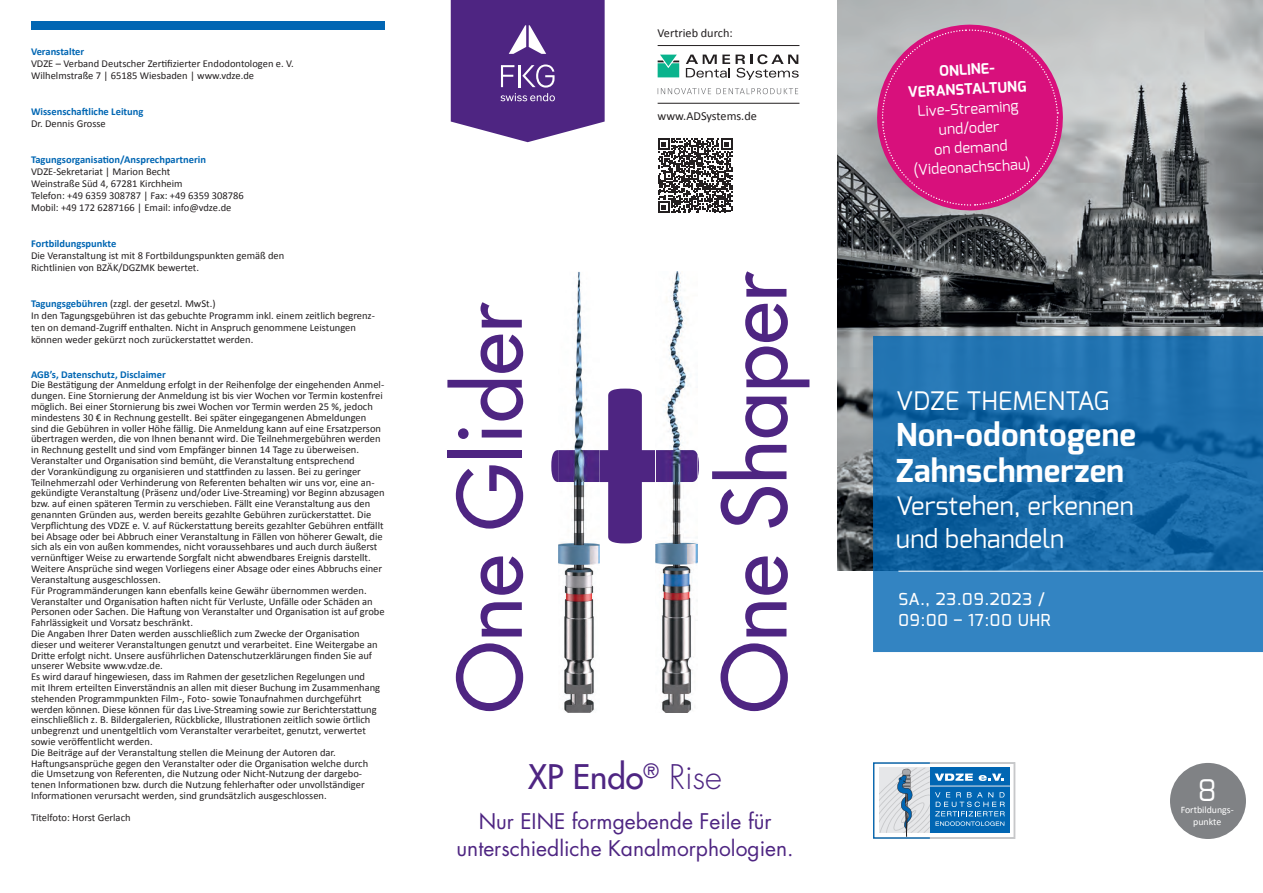
<style>
.page{position:relative;width:1263px;height:893px;background:#fff}
.page>*{position:absolute;margin:0;border:0;box-sizing:border-box;transform-origin:0 0}
.t1{font:700 330px "Calibri";color:#4e2582}
.t2{font:85.65px "Futura LT";color:#4e2582}
.t3{font:33px "Futura LT";color:#4e2582}
.t4{font:700 31.5px/36px "Exo";letter-spacing:.01em;color:#fff}
.t5{font:29.55px "Exo";color:#fff}
.t6{font:25.5px/33px "Exo";letter-spacing:.01em;color:#fff}
.t7{font:21px/27px "Futura LT";color:#4e2582;text-align:center}
.t8{font:500 16.5px/21px "Exo";letter-spacing:.05em;color:#fff}
.t9{font:14.55px/19.5px "Exo";color:#fff;text-align:center}
.t10{font:700 14.55px/19.5px "Exo";color:#fff;text-align:center}
.t11{font:12.3px "Calibri";color:#231f20}
.t12{font:10.5px/10.8px "Calibri";color:#231f20}
.t13{font:700 10.5px "Calibri";color:#0166b3}
.t14{font:9.9px/11.9px "Calibri";color:#fff;text-align:center}
.s1{font-weight:700;color:#0166b3}
.s2{font-weight:300}
</style>
<div class="page">
<img style="left:838px;top:0;width:425px;height:571px">
<svg style="left:873px;top:336px;width:390px;height:316px;background:#2072af"></svg>
<hr style="left:898px;top:571px;width:365px;height:1px;background:#fff">
<svg style="left:873px;top:762px;width:142px;height:77px;background:#7aa9ce"></svg>
<div style="left:1170px;top:763px;width:76px;height:76px;background:#808285;border-radius:50%"></div>
<svg style="left:451px;top:0;width:154px;height:142px;background:#623e90"></svg>
<svg style="left:658px;top:55px;width:21px;height:22px"></svg>
<svg style="left:686px;top:54px;width:113px;height:26px"></svg>
<svg style="left:658px;top:88px;width:140px;height:6px"></svg>
<hr style="left:658px;top:45px;width:141px;height:1px;background:#231f20">
<hr style="left:658px;top:103px;width:141px;height:1px;background:#231f20">
<svg style="left:658px;top:138px;width:75px;height:75px"></svg>
<img style="left:558px;top:272px;width:42px;height:441px">
<img style="left:558px;top:388px;width:42px;height:156px">
<img style="left:558px;top:450px;width:42px;height:32px">
<img style="left:656px;top:272px;width:41px;height:441px">
<img style="left:656px;top:450px;width:41px;height:32px">
<div style="left:31px;top:21px;width:354px;height:9px;background:#0166b3"></div>
<svg style="left:874px;top:22px;width:191px;height:191px;background:#ce3c8c"></svg>
<p class="t13" style="left:31px;top:45px;width:55px">Veranstalter</p>
<p class="t12" style="left:31px;top:57px;width:264px;line-height:12px">VDZE – Verband Deutscher Zertifizierter Endodontologen e. V.<br>Wilhelmstraße 7 | 65185 Wiesbaden | www.vdze.de</p>
<p class="t13" style="left:31px;top:105px;width:114px">Wissenschaftliche Leitung</p>
<p class="t12" style="left:31px;top:118px;width:76px">Dr. Dennis Grosse</p>
<p class="t13" style="left:31px;top:153px;width:177px">Tagungsorganisation/Ansprechpartnerin</p>
<p class="t12" style="left:31px;top:165px;width:214px;line-height:12px">VDZE-Sekretariat | Marion Becht<br>Weinstraße Süd 4, 67281 Kirchheim<br>Telefon: +49 6359 308787 | Fax: +49 6359 308786<br>Mobil: +49 172 6287166 | Email: info@vdze.de</p>
<p class="t13" style="left:31px;top:237px;width:87px">Fortbildungspunkte</p>
<p class="t12" style="left:31px;top:249px;width:255px;line-height:12px">Die Veranstaltung ist mit 8 Fortbildungspunkten gemäß den<br>Richtlinien von BZÄK/DGZMK bewertet.</p>
<p class="t12" style="left:31px;top:297px;width:345px;line-height:12px"><span class="s1">Tagungsgebühren</span> (zzgl. der gesetzl. MwSt.)<br>In den Tagungsgebühren ist das gebuchte Programm inkl. einem zeitlich begrenz&shy;ten on demand-Zugriff enthalten. Nicht in Anspruch genommene Leistungen können weder gekürzt noch zurückerstattet werden.</p>
<p class="t13" style="left:31px;top:367px;width:136px">AGB’s, Datenschutz, Disclaimer</p>
<p class="t12" style="left:31px;top:380px;width:355px">Die Bestätigung der Anmeldung erfolgt in der Reihenfolge der eingehenden Anmel&shy;dungen. Eine Stornierung der Anmeldung ist bis vier Wochen vor Termin kostenfrei möglich. Bei einer Stornierung bis zwei Wochen vor Termin werden 25 %, jedoch mindestens 30 € in Rechnung gestellt. Bei später eingegangenen Abmeldungen sind die Gebühren in voller Höhe fällig. Die Anmeldung kann auf eine Ersatzperson übertragen werden, die von Ihnen benannt wird. Die Teilnehmergebühren werden in Rechnung gestellt und sind vom Empfänger binnen 14 Tage zu überweisen.<br>Veranstalter und Organisation sind bemüht, die Veranstaltung entsprechend<br>der Vorankündigung zu organisieren und stattfinden zu lassen. Bei zu geringer Teilnehmerzahl oder Verhinderung von Referenten behalten wir uns vor, eine an&shy;gekündigte Veranstaltung (Präsenz und/oder Live-Streaming) vor Beginn abzusagen bzw. auf einen späteren Termin zu verschieben. Fällt eine Veranstaltung aus den genannten Gründen aus, werden bereits gezahlte Gebühren zurückerstattet. Die Verpflichtung des VDZE e. V. auf Rückerstattung bereits gezahlter Gebühren entfällt bei Absage oder bei Abbruch einer Veranstaltung in Fällen von höherer Gewalt, die sich als ein von außen kommendes, nicht voraussehbares und auch durch äußerst vernünftiger Weise zu erwartende Sorgfalt nicht abwendbares Ereignis darstellt.<br>Weitere Ansprüche sind wegen Vorliegens einer Absage oder eines Abbruchs einer Veranstaltung ausgeschlossen.<br>Für Programmänderungen kann ebenfalls keine Gewähr übernommen werden.<br>Veranstalter und Organisation haften nicht für Verluste, Unfälle oder Schäden an Personen oder Sachen. Die Haftung von Veranstalter und Organisation ist auf grobe Fahrlässigkeit und Vorsatz beschränkt.<br>Die Angaben Ihrer Daten werden ausschließlich zum Zwecke der Organisation dieser und weiterer Veranstaltungen genutzt und verarbeitet. Eine Weitergabe an Dritte erfolgt nicht. Unsere ausführlichen Datenschutzerklärungen finden Sie auf unserer Website www.vdze.de.<br>Es wird darauf hingewiesen, dass im Rahmen der gesetzlichen Regelungen und<br>mit Ihrem erteilten Einverständnis an allen mit dieser Buchung im Zusammenhang stehenden Programmpunkten Film-, Foto- sowie Tonaufnahmen durchgeführt werden können. Diese können für das Live-Streaming sowie zur Berichterstattung einschließlich z. B. Bildergalerien, Rückblicke, Illustrationen zeitlich sowie örtlich unbegrenzt und unentgeltlich vom Veranstalter verarbeitet, genutzt, verwertet sowie veröffentlicht werden.<br>Die Beiträge auf der Veranstaltung stellen die Meinung der Autoren dar.<br>Haftungsansprüche gegen den Veranstalter oder die Organisation welche durch<br>die Umsetzung von Referenten, die Nutzung oder Nicht-Nutzung der dargebo&shy;tenen Informationen bzw. durch die Nutzung fehlerhafter oder unvollständiger Informationen verursacht werden, sind grundsätzlich ausgeschlossen.</p>
<p class="t12" style="left:31px;top:812px;width:101px">Titelfoto: Horst Gerlach</p>
<p class="t11" style="left:658px;top:25px;width:77px">Vertrieb durch:</p>
<p class="t11" style="left:658px;top:108px;width:101px">www.ADSystems.de</p>
<h2 class="t2" style="left:434px;top:713px;width:412px;rotate:-90deg">One Glider</h2>
<h1 class="t1" style="left:543px;top:245px;width:166px">+</h1>
<h2 class="t2" style="left:699px;top:713px;width:443px;rotate:-90deg">One Shaper</h2>
<h3 class="t3" style="left:528px;top:755px;width:196px">XP Endo<sup>®</sup> <span class="s2">Rise</span></h3>
<h3 class="t7" style="left:456px;top:808px;width:339px">Nur EINE formgebende Feile für unterschiedliche Kanalmorphologien.</h3>
<h3 class="t10" style="left:906px;top:63px;width:120px;rotate:-3deg">ONLINE-<br>VERANSTALTUNG</h3>
<h3 class="t9" style="left:910px;top:102px;width:119px;rotate:-3deg">Live-Streaming und/oder<br>on demand (Videonachschau)</h3>
<h3 class="t6" style="left:896px;top:384px;width:215px">VDZE THEMENTAG</h3>
<h3 class="t4" style="left:896px;top:417px;width:241px">Non-odontogene<br>Zahnschmerzen</h3>
<h3 class="t6" style="left:896px;top:489px;width:239px">Verstehen, erkennen und behandeln</h3>
<h3 class="t8" style="left:898px;top:588px;width:154px">SA., 23.09.2023 /<br>09:00 – 17:00 UHR</h3>
<h3 class="t5" style="left:1198px;top:771px;width:20px">8</h3>
<p class="t14" style="left:1181px;top:804px;width:55px">Fortbildungs&shy;punkte</p>
</div>
